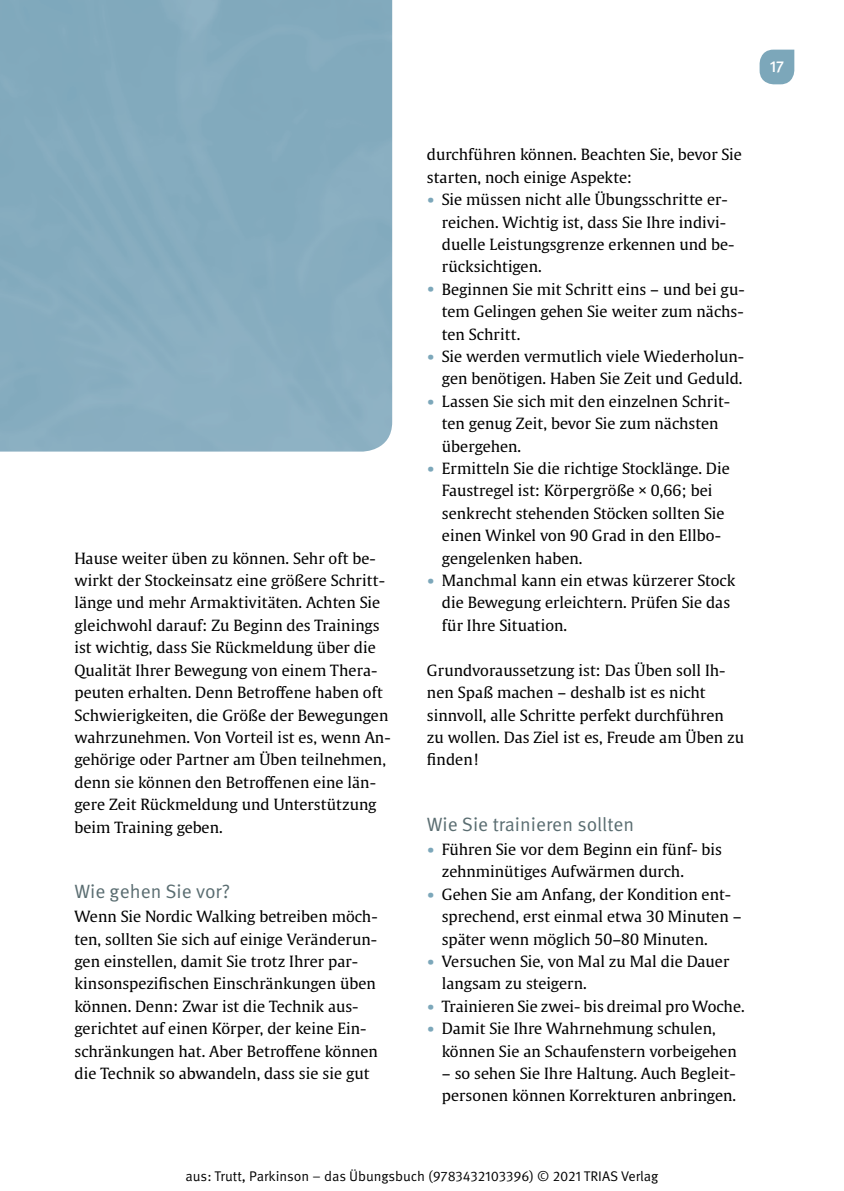
<style>
.page{position:relative;width:844px;height:1191px;background:#fff}
.page>*{position:absolute;margin:0;border:0;box-sizing:border-box;transform-origin:0 0}
.t1{font:19.25px "Meta Pro Norm";color:#5a6d71}
.t2{font:500 15.92px "Meta Pro";color:#fff}
.t3{font:15.4px/22.4px "Thieme Gulliver 2011";letter-spacing:.005em;color:#000}
.t4{font:14px "Meta Pro";letter-spacing:-.005em;color:#000}
.s1{font-weight:700;font-size:17.5px;color:#7ca7ba}
</style>
<div class="page">
<svg style="left:759px;top:50px;width:35px;height:34px"></svg>
<p class="t2" style="left:769px;top:55px;width:16px">17</p>
<p class="t3" style="left:74px;top:546px;width:317px">Hause weiter üben zu können. Sehr oft be&shy;wirkt der Stockeinsatz eine größere Schritt&shy;länge und mehr Armaktivitäten. Achten Sie gleichwohl darauf: Zu Beginn des Trainings ist wichtig, dass Sie Rückmeldung über die Qualität Ihrer Bewegung von einem Thera&shy;peuten erhalten. Denn Betroffene haben oft Schwierigkeiten, die Größe der Bewegungen wahrzunehmen. Von Vorteil ist es, wenn An&shy;gehörige oder Partner am Üben teilnehmen, denn sie können den Betroffenen eine län&shy;gere Zeit Rückmeldung und Unterstützung beim Training geben.</p>
<p class="t1" style="left:74px;top:876px;width:157px">Wie gehen Sie vor?</p>
<p class="t3" style="left:74px;top:904px;width:305px">Wenn Sie Nordic Walking betreiben möch&shy;ten, sollten Sie sich auf einige Veränderun&shy;gen einstellen, damit Sie trotz Ihrer par&shy;kinsonspezifischen Einschränkungen üben können. Denn: Zwar ist die Technik aus&shy;gerichtet auf einen Körper, der keine Ein&shy;schränkungen hat. Aber Betroffene können die Technik so abwandeln, dass sie sie gut</p>
<p class="t3" style="left:427px;top:143px;width:316px">durchführen können. Beachten Sie, bevor Sie starten, noch einige Aspekte:</p>
<p class="t3" style="left:441px;top:187px;width:294px;text-indent:-15px"><span class="s1">•</span> Sie müssen nicht alle Übungsschritte er&shy;reichen. Wichtig ist, dass Sie Ihre indivi&shy;duelle Leistungsgrenze erkennen und be&shy;rücksichtigen.</p>
<p class="t3" style="left:441px;top:277px;width:304px;text-align:justify;text-indent:-15px"><span class="s1">•</span> Beginnen Sie mit Schritt eins – und bei gu&shy;tem Gelingen gehen Sie weiter zum nächs&shy;ten Schritt.</p>
<p class="t3" style="left:427px;top:344px;width:318px;text-align:right"><span class="s1">•</span> Sie werden vermutlich viele Wiederholun&shy;gen benötigen. Haben Sie Zeit und Geduld.</p>
<p class="t3" style="left:441px;top:389px;width:290px;text-indent:-15px"><span class="s1">•</span> Lassen Sie sich mit den einzelnen Schrit&shy;ten genug Zeit, bevor Sie zum nächsten übergehen.</p>
<p class="t3" style="left:441px;top:456px;width:289px;text-indent:-15px"><span class="s1">•</span> Ermitteln Sie die richtige Stocklänge. Die Faustregel ist: Körpergröße × 0,66; bei senkrecht stehenden Stöcken sollten Sie einen Winkel von 90 Grad in den Ellbo&shy;gengelenken haben.</p>
<p class="t3" style="left:441px;top:568px;width:295px;text-indent:-15px"><span class="s1">•</span> Manchmal kann ein etwas kürzerer Stock die Bewegung erleichtern. Prüfen Sie das für Ihre Situation.</p>
<p class="t3" style="left:427px;top:658px;width:318px">Grundvoraussetzung ist: Das Üben soll Ih&shy;nen Spaß machen – deshalb ist es nicht sinnvoll, alle Schritte perfekt durchführen zu wollen. Das Ziel ist es, Freude am Üben zu finden!</p>
<p class="t1" style="left:427px;top:809px;width:209px">Wie Sie trainieren sollten</p>
<p class="t3" style="left:441px;top:837px;width:282px;text-indent:-15px"><span class="s1">•</span> Führen Sie vor dem Beginn ein fünf- bis zehnminütiges Aufwärmen durch.</p>
<p class="t3" style="left:441px;top:882px;width:301px;text-indent:-15px"><span class="s1">•</span> Gehen Sie am Anfang, der Kondition ent&shy;sprechend, erst einmal etwa 30 Minuten – später wenn möglich 50–80 Minuten.</p>
<p class="t3" style="left:441px;top:949px;width:289px;text-indent:-15px"><span class="s1">•</span> Versuchen Sie, von Mal zu Mal die Dauer langsam zu steigern.</p>
<p class="t3" style="left:427px;top:994px;width:319px"><span class="s1">•</span> Trainieren Sie zwei- bis dreimal pro Woche.</p>
<p class="t3" style="left:441px;top:1016px;width:296px;text-indent:-15px"><span class="s1">•</span> Damit Sie Ihre Wahrnehmung schulen, können Sie an Schaufenstern vorbeigehen</p>
<p class="t3" style="left:441px;top:1061px;width:296px">– so sehen Sie Ihre Haltung. Auch Begleit&shy;personen können Korrekturen anbringen.</p>
<p class="t4" style="left:185px;top:1167px;width:474px">aus: Trutt, Parkinson – das Übungsbuch (9783432103396) © 2021 TRIAS Verlag</p>
</div>
